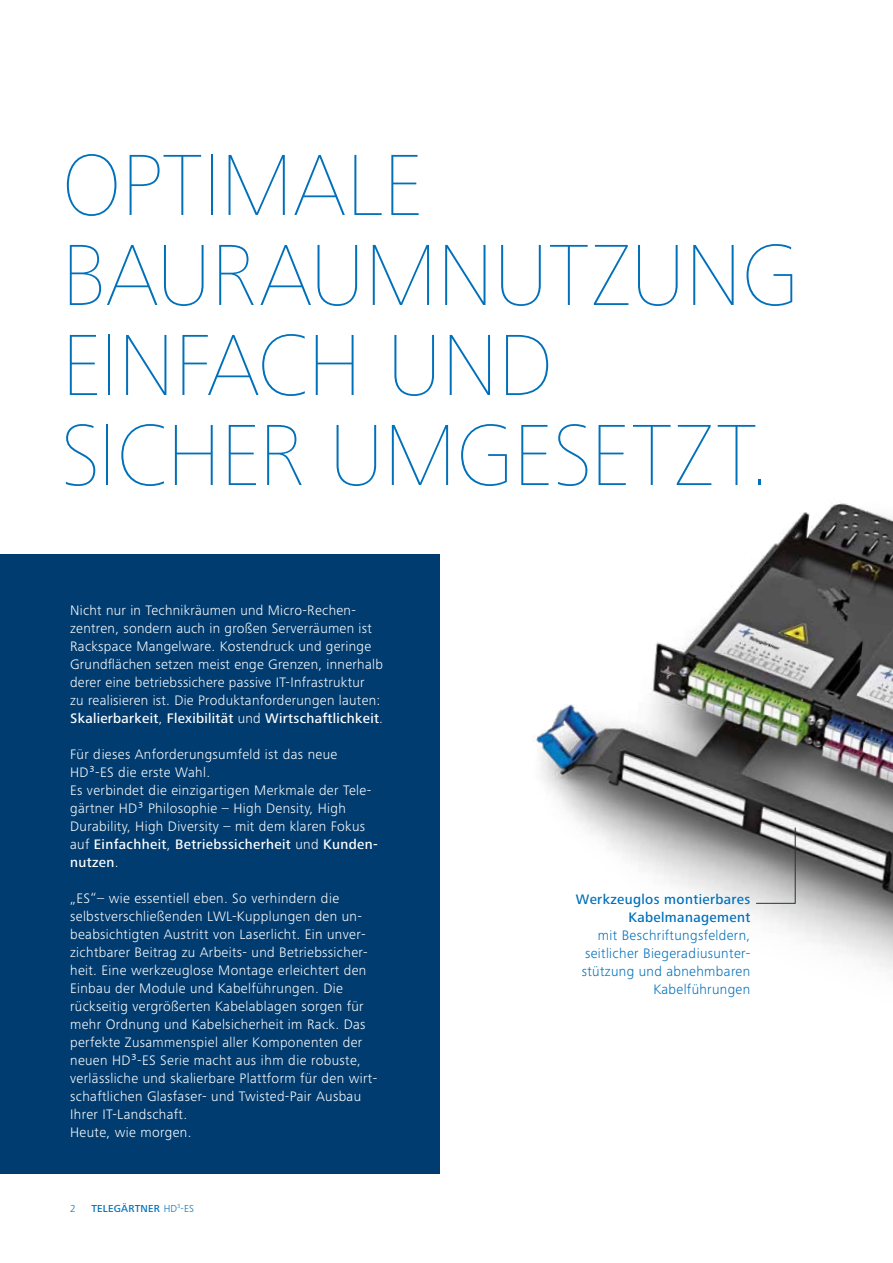
<style>
.page{position:relative;width:893px;height:1263px;background:#fff}
.page>*{position:absolute;margin:0;border:0;box-sizing:border-box;transform-origin:0 0}
.t1{font:900 90px/90px "Frutiger Next Pro";letter-spacing:-.01em;color:#0070ba}
.t2{font:300 14.25px/18px "Frutiger Next Pro";letter-spacing:.025em;color:#fff}
.t3{font:300 14.25px/18px "Frutiger Next Pro";letter-spacing:.025em;color:#0070ba;text-align:right}
.t4{font:500 14.25px/18px "Frutiger Next Pro";letter-spacing:.025em;color:#0070ba;text-align:right}
.t5{font:500 10.5px "Frutiger Next Pro";letter-spacing:.025em;color:#0070ba}
.t6{font:300 10.5px "Frutiger Next Pro";color:#0070ba}
.s1{font-weight:500}
.s2{font-weight:300}
</style>
<div class="page">
<img style="left:535px;top:501px;width:358px;height:468px">
<div style="left:0;top:554px;width:439px;height:619px;background:#003c70"></div>
<svg style="left:756px;top:827px;width:40px;height:77px;background:#9e9e9e"></svg>
<h1 class="t1" style="left:61px;top:140px;width:739px">OPTIMALE<br>BAURAUMNUTZUNG<br>EINFACH UND<br>SICHER UMGESETZT.</h1>
<p class="t2" style="left:70px;top:602px;width:314px">Nicht nur in Technikräumen und Micro-Rechen&shy;zentren, sondern auch in großen Serverräumen ist Rackspace Mangelware. Kostendruck und geringe Grundflächen setzen meist enge Grenzen, innerhalb derer eine betriebssichere passive IT-Infrastruktur<br>zu realisieren ist. Die Produktanforderungen lauten:<br><span class="s1">Skalierbarkeit</span>, <span class="s1">Flexibilität</span> und <span class="s1">Wirtschaftlichkeit</span>.</p>
<p class="t2" style="left:70px;top:746px;width:309px">Für dieses Anforderungsumfeld ist das neue HD³-ES die erste Wahl.<br>Es verbindet die einzigartigen Merkmale der Tele&shy;gärtner HD³ Philosophie – High Density, High Durability, High Diversity – mit dem klaren Fokus auf <span class="s1">Einfachheit</span>, <span class="s1">Betriebssicherheit</span> und <span class="s1">Kunden&shy;nutzen</span>.</p>
<p class="t2" style="left:70px;top:890px;width:309px">„ES“– wie essentiell eben. So verhindern die selbstverschließenden LWL-Kupplungen den un&shy;beabsichtigten Austritt von Laserlicht. Ein unver&shy;zichtbarer Beitrag zu Arbeits- und Betriebssicher&shy;heit. Eine werkzeuglose Montage erleichtert den Einbau der Module und Kabelführungen. Die rückseitig vergrößerten Kabelablagen sorgen für mehr Ordnung und Kabelsicherheit im Rack. Das perfekte Zusammenspiel aller Komponenten der neuen HD³-ES Serie macht aus ihm die robuste, verlässliche und skalierbare Plattform für den wirt&shy;schaftlichen Glasfaser- und Twisted-Pair Ausbau Ihrer IT-Landschaft.<br>Heute, wie morgen.</p>
<p class="t4" style="left:576px;top:890px;width:176px">Werkzeuglos montierbares<br>Kabelmanagement</p>
<p class="t3" style="left:582px;top:926px;width:170px">mit Beschriftungsfeldern, seitlicher Biegeradiusunter&shy;stützung und abnehmbaren<br>Kabelführungen</p>
<p class="t6" style="left:70px;top:1202px;width:7px">2</p>
<p class="t5" style="left:91px;top:1202px;width:104px">TELEGÄRTNER <span class="s2">HD</span><sup>3</sup><span class="s2">-ES</span></p>
</div>
